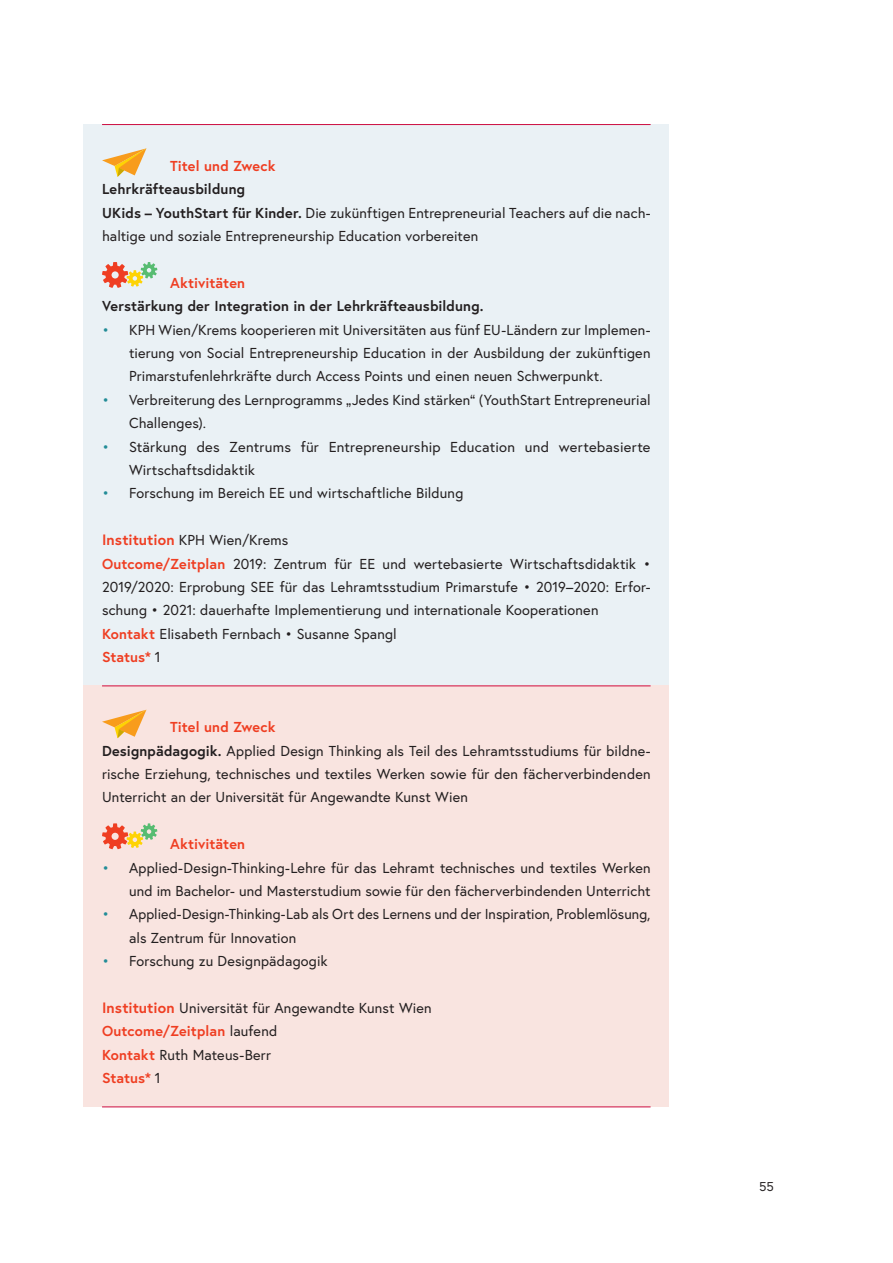
<style>
.page{position:relative;width:893px;height:1263px;background:#fff}
.page>*{position:absolute;margin:0;border:0;box-sizing:border-box;transform-origin:0 0}
.TExt_ohne_Abstand{font:14.4px/23.4px "Europa Austria";letter-spacing:.01em;color:#231f20}
.Text_head_black{font:14.4px/23.4px "Europa Austria";letter-spacing:.005em;color:#231f20}
.Text_head_black-2{font:700 14.4px "Europa Austria";letter-spacing:.01em;color:#231f20}
.H3_fett_kästchen{font:700 14.4px "Europa Austria";letter-spacing:.005em;color:#ef3e22}
.TExt_ohne_Abstand-2{font:700 14.4px "Europa Austria";letter-spacing:.005em;color:#ef3e22}
.t1{font:12.75px "Europa Austria";color:#231f20}
.s1{font-weight:700}
.s2{color:#228c97}
.s3{font-weight:700;font-size:15px;color:#ef3e22}
.s4{font-weight:700;color:#ef3e22}
.s5{font-weight:400;color:#231f20}
</style>
<div class="page">
<div style="left:83px;top:124px;width:586px;height:585px;background:#eaf1f5"></div>
<div style="left:83px;top:685px;width:586px;height:421px;background:#f9e4e0"></div>
<hr style="left:102px;top:124px;width:549px;height:1px;background:#cd0d40">
<hr style="left:102px;top:685px;width:549px;height:1px;background:#cd0d40">
<hr style="left:102px;top:1106px;width:549px;height:1px;background:#cd0d40">
<svg style="left:102px;top:148px;width:44px;height:29px"></svg>
<svg style="left:102px;top:262px;width:55px;height:26px"></svg>
<svg style="left:102px;top:710px;width:44px;height:28px"></svg>
<svg style="left:102px;top:823px;width:55px;height:26px"></svg>
<h3 class="H3_fett_kästchen" style="left:170px;top:156px;width:107px">Titel und Zweck</h3>
<p class="Text_head_black-2" style="left:102px;top:179px;width:145px">Lehrkräfteausbildung</p>
<p class="Text_head_black" style="left:102px;top:201px;width:550px"><span class="s1">UKids – YouthStart für Kinder.</span> Die zukünftigen Entrepreneurial Teachers auf die nach&shy;haltige und soziale Entrepreneurship Education vorbereiten</p>
<h3 class="H3_fett_kästchen" style="left:170px;top:273px;width:77px">Aktivitäten</h3>
<p class="Text_head_black-2" style="left:102px;top:296px;width:383px">Verstärkung der Integration in der Lehrkräfteausbildung.</p>
<p class="TExt_ohne_Abstand" style="left:129px;top:318px;width:523px;text-align:justify;text-indent:-27px"><span class="s2">•</span> KPH Wien/Krems kooperieren mit Universitäten aus fünf EU-Ländern zur Implemen&shy;tierung von Social Entrepreneurship Education in der Ausbildung der zukünftigen Primarstufenlehrkräfte durch Access Points und einen neuen Schwerpunkt.</p>
<p class="TExt_ohne_Abstand" style="left:129px;top:388px;width:523px;text-indent:-27px"><span class="s2">•</span> Verbreiterung des Lernprogramms „Jedes Kind stärken“ (YouthStart Entrepreneurial<br>Challenges).</p>
<p class="TExt_ohne_Abstand" style="left:129px;top:435px;width:523px;text-indent:-27px"><span class="s2">•</span> Stärkung des Zentrums für Entrepreneurship Education und wertebasierte<br>Wirtschaftsdidaktik</p>
<p class="TExt_ohne_Abstand" style="left:102px;top:481px;width:363px"><span class="s2">•</span> Forschung im Bereich EE und wirtschaftliche Bildung</p>
<p class="TExt_ohne_Abstand" style="left:102px;top:528px;width:188px"><span class="s3">Institution</span> KPH Wien/Krems</p>
<p class="TExt_ohne_Abstand" style="left:102px;top:551px;width:550px;text-align:justify"><span class="s4">Outcome/Zeitplan</span> 2019: Zentrum für EE und wertebasierte Wirtschaftsdidaktik • 2019/2020: Erprobung SEE für das Lehramtsstudium Primarstufe • 2019–2020: Erfor&shy;schung • 2021: dauerhafte Implementierung und internationale Kooperationen</p>
<p class="TExt_ohne_Abstand" style="left:102px;top:622px;width:296px"><span class="s4">Kontakt</span> Elisabeth Fernbach • Susanne Spangl</p>
<p class="TExt_ohne_Abstand-2" style="left:102px;top:647px;width:60px">Status* <span class="s5">1</span></p>
<h3 class="H3_fett_kästchen" style="left:170px;top:717px;width:107px">Titel und Zweck</h3>
<p class="Text_head_black" style="left:102px;top:739px;width:550px;text-align:justify"><span class="s1">Designpädagogik.</span> Applied Design Thinking als Teil des Lehramtsstudiums für bildne&shy;rische Erziehung, technisches und textiles Werken sowie für den fächerverbindenden Unterricht an der Universität für Angewandte Kunst Wien</p>
<h3 class="H3_fett_kästchen" style="left:170px;top:834px;width:77px">Aktivitäten</h3>
<p class="TExt_ohne_Abstand" style="left:102px;top:856px;width:550px;text-align:right"><span class="s2">•</span> Applied-Design-Thinking-Lehre für das Lehramt technisches und textiles Werken und im Bachelor- und Masterstudium sowie für den fächerverbindenden Unterricht</p>
<p class="TExt_ohne_Abstand" style="left:129px;top:902px;width:523px;text-indent:-27px"><span class="s2">•</span> Applied-Design-Thinking-Lab als Ort des Lernens und der Inspiration, Problemlösung, als Zentrum für Innovation</p>
<p class="TExt_ohne_Abstand" style="left:102px;top:949px;width:227px"><span class="s2">•</span> Forschung zu Designpädagogik</p>
<p class="TExt_ohne_Abstand" style="left:102px;top:996px;width:331px"><span class="s3">Institution</span> Universität für Angewandte Kunst Wien</p>
<p class="TExt_ohne_Abstand-2" style="left:102px;top:1021px;width:177px">Outcome/Zeitplan <span class="s5">laufend</span></p>
<p class="TExt_ohne_Abstand" style="left:102px;top:1043px;width:170px"><span class="s4">Kontakt</span> Ruth Mateus-Berr</p>
<p class="TExt_ohne_Abstand-2" style="left:102px;top:1068px;width:60px">Status* <span class="s5">1</span></p>
<p class="t1" style="left:759px;top:1178px;width:16px">55</p>
</div>
